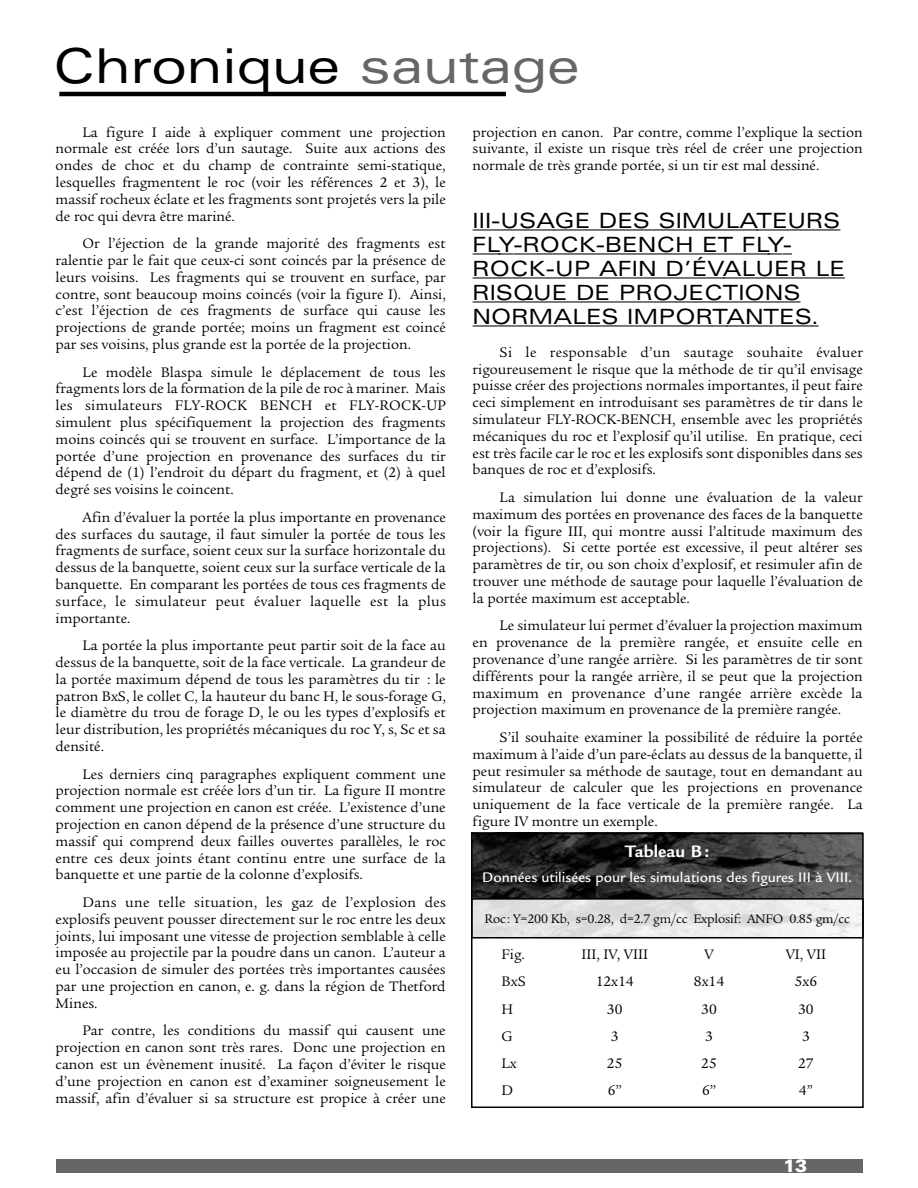
<style>
.page{position:relative;width:918px;height:1188px;background:#fff}
.page>*{position:absolute;margin:0;border:0;box-sizing:border-box;transform-origin:0 0}
.t1{font:expanded 48px "Univers";color:#000}
.t2{font:expanded 21px/24px "Univers";color:#000}
.t3{font:700 18px "Legacy Sans";color:#fff}
.t4{font:900 18px "Univers";color:#fff}
.t5{font:15px/16.8px "Legacy Serif";color:#000;text-align:justify}
.t6{font:500 15px "Legacy Sans";color:#fff}
.t7{font:13.5px "Legacy Serif";letter-spacing:-.015em;color:#000}
.s1{color:#666}
</style>
<div class="page">
<div style="left:56px;top:1159px;width:807px;height:13px;background:#666"></div>
<hr style="left:473px;top:229px;width:82px;height:1px;background:#000">
<hr style="left:554px;top:229px;width:204px;height:1px;background:#000">
<hr style="left:757px;top:229px;width:83px;height:1px;background:#000">
<svg style="left:473px;top:253px;width:40px;height:1px"></svg>
<hr style="left:514px;top:253px;width:256px;height:1px;background:#000">
<svg style="left:768px;top:253px;width:24px;height:1px"></svg>
<hr style="left:473px;top:277px;width:251px;height:1px;background:#000">
<hr style="left:723px;top:277px;width:122px;height:1px;background:#000">
<hr style="left:473px;top:301px;width:328px;height:1px;background:#000">
<hr style="left:473px;top:325px;width:240px;height:1px;background:#000">
<svg style="left:712px;top:325px;width:14px;height:1px"></svg>
<hr style="left:726px;top:325px;width:86px;height:1px;background:#000">
<hr style="left:59px;top:92px;width:447px;height:4px;background:#000">
<img style="left:474px;top:836px;width:387px;height:62px">
<div style="left:471px;top:898px;width:393px;height:41px;border:2px solid #000"></div>
<div style="left:471px;top:833px;width:393px;height:275px;border:2px solid #000"></div>
<h1 class="t1" style="left:53px;top:38px;width:528px">Chronique <span class="s1">sautage</span></h1>
<p class="t5" style="left:56px;top:124px;width:392px;text-indent:27px">La figure I aide à expliquer comment une projection normale est créée lors d’un sautage. Suite aux actions des ondes de choc et du champ de contrainte semi-statique, lesquelles fragmentent le roc (voir les références 2 et 3), le massif rocheux éclate et les fragments sont projetés vers la pile de roc qui devra être mariné.</p>
<p class="t5" style="left:56px;top:235px;width:392px;text-indent:27px">Or l’éjection de la grande majorité des fragments est ralentie par le fait que ceux-ci sont coincés par la présence de leurs voisins. Les fragments qui se trouvent en surface, par contre, sont beaucoup moins coincés (voir la figure I). Ainsi, c’est l’éjection de ces fragments de surface qui cause les projections de grande portée; moins un fragment est coincé par ses voisins, plus grande est la portée de la projection.</p>
<p class="t5" style="left:56px;top:364px;width:392px;text-indent:27px">Le modèle Blaspa simule le déplacement de tous les fragments lors de la formation de la pile de roc à mariner. Mais les simulateurs FLY-ROCK BENCH et FLY-ROCK-UP simulent plus spécifiquement la projection des fragments moins coincés qui se trouvent en surface. L’importance de la portée d’une projection en provenance des surfaces du tir dépend de (1) l’endroit du départ du fragment, et (2) à quel degré ses voisins le coincent.</p>
<p class="t5" style="left:56px;top:509px;width:392px;text-indent:27px">Afin d’évaluer la portée la plus importante en provenance des surfaces du sautage, il faut simuler la portée de tous les fragments de surface, soient ceux sur la surface horizontale du dessus de la banquette, soient ceux sur la surface verticale de la banquette. En comparant les portées de tous ces fragments de surface, le simulateur peut évaluer laquelle est la plus importante.</p>
<p class="t5" style="left:56px;top:637px;width:392px;text-indent:27px">La portée la plus importante peut partir soit de la face au dessus de la banquette, soit de la face verticale. La grandeur de la portée maximum dépend de tous les paramètres du tir : le patron BxS, le collet C, la hauteur du banc H, le sous-forage G, le diamètre du trou de forage D, le ou les types d’explosifs et leur distribution, les propriétés mécaniques du roc Y, s, Sc et sa densité.</p>
<p class="t5" style="left:56px;top:766px;width:392px;text-indent:27px">Les derniers cinq paragraphes expliquent comment une projection normale est créée lors d’un tir. La figure II montre comment une projection en canon est créée. L’existence d’une projection en canon dépend de la présence d’une structure du massif qui comprend deux failles ouvertes parallèles, le roc entre ces deux joints étant continu entre une surface de la banquette et une partie de la colonne d’explosifs.</p>
<p class="t5" style="left:56px;top:894px;width:392px;text-indent:27px">Dans une telle situation, les gaz de l’explosion des explosifs peuvent pousser directement sur le roc entre les deux joints, lui imposant une vitesse de projection semblable à celle imposée au projectile par la poudre dans un canon. L’auteur a eu l’occasion de simuler des portées très importantes causées par une projection en canon, e. g. dans la région de Thetford Mines.</p>
<p class="t5" style="left:56px;top:1022px;width:392px;text-indent:27px">Par contre, les conditions du massif qui causent une projection en canon sont très rares. Donc une projection en canon est un évènement inusité. La façon d’éviter le risque d’une projection en canon est d’examiner soigneusement le massif, afin d’évaluer si sa structure est propice à créer une</p>
<p class="t5" style="left:473px;top:124px;width:392px">projection en canon. Par contre, comme l’explique la section suivante, il existe un risque très réel de créer une projection normale de très grande portée, si un tir est mal dessiné.</p>
<h2 class="t2" style="left:473px;top:208px;width:374px">III-USAGE DES SIMULATEURS<br>FLY-ROCK-BENCH ET FLY-<br>ROCK-UP AFIN D’ÉVALUER LE<br>RISQUE DE PROJECTIONS<br>NORMALES IMPORTANTES.</h2>
<p class="t5" style="left:473px;top:344px;width:392px;text-indent:27px">Si le responsable d’un sautage souhaite évaluer rigoureusement le risque que la méthode de tir qu’il envisage puisse créer des projections normales importantes, il peut faire ceci simplement en introduisant ses paramètres de tir dans le simulateur FLY-ROCK-BENCH, ensemble avec les propriétés mécaniques du roc et l’explosif qu’il utilise. En pratique, ceci est très facile car le roc et les explosifs sont disponibles dans ses banques de roc et d’explosifs.</p>
<p class="t5" style="left:473px;top:489px;width:392px;text-indent:27px">La simulation lui donne une évaluation de la valeur maximum des portées en provenance des faces de la banquette (voir la figure III, qui montre aussi l’altitude maximum des projections). Si cette portée est excessive, il peut altérer ses paramètres de tir, ou son choix d’explosif, et resimuler afin de trouver une méthode de sautage pour laquelle l’évaluation de la portée maximum est acceptable.</p>
<p class="t5" style="left:473px;top:617px;width:392px;text-indent:27px">Le simulateur lui permet d’évaluer la projection maximum en provenance de la première rangée, et ensuite celle en provenance d’une rangée arrière. Si les paramètres de tir sont différents pour la rangée arrière, il se peut que la projection maximum en provenance d’une rangée arrière excède la projection maximum en provenance de la première rangée.</p>
<p class="t5" style="left:473px;top:729px;width:392px;text-indent:27px">S’il souhaite examiner la possibilité de réduire la portée maximum à l’aide d’un pare-éclats au dessus de la banquette, il peut resimuler sa méthode de sautage, tout en demandant au simulateur de calculer que les projections en provenance uniquement de la face verticale de la première rangée. La figure IV montre un exemple.</p>
<p class="t3" style="left:625px;top:841px;width:86px">Tableau B:</p>
<p class="t6" style="left:482px;top:869px;width:372px">Données utilisées pour les simulations des figures III à VIII.</p>
<p class="t7" style="left:485px;top:911px;width:367px">Roc: Y=200 Kb, s=0.28, d=2.7 gm/cc Explosif: ANFO 0.85 gm/cc</p>
<p class="t5" style="left:502px;top:946px;width:25px">Fig.</p>
<p class="t5" style="left:581px;top:946px;width:68px">III, IV, VIII</p>
<p class="t5" style="left:705px;top:946px;width:11px">V</p>
<p class="t5" style="left:786px;top:946px;width:42px">VI, VII</p>
<p class="t5" style="left:502px;top:973px;width:26px">BxS</p>
<p class="t5" style="left:596px;top:973px;width:40px">12x14</p>
<p class="t5" style="left:694px;top:973px;width:32px">8x14</p>
<p class="t5" style="left:795px;top:973px;width:24px">5x6</p>
<p class="t5" style="left:502px;top:1001px;width:13px">H</p>
<p class="t5" style="left:607px;top:1001px;width:17px">30</p>
<p class="t5" style="left:701px;top:1001px;width:17px">30</p>
<p class="t5" style="left:798px;top:1001px;width:17px">30</p>
<p class="t5" style="left:502px;top:1028px;width:13px">G</p>
<p class="t5" style="left:611px;top:1028px;width:9px">3</p>
<p class="t5" style="left:705px;top:1028px;width:9px">3</p>
<p class="t5" style="left:802px;top:1028px;width:9px">3</p>
<p class="t5" style="left:502px;top:1055px;width:17px">Lx</p>
<p class="t5" style="left:607px;top:1055px;width:17px">25</p>
<p class="t5" style="left:701px;top:1055px;width:17px">25</p>
<p class="t5" style="left:798px;top:1055px;width:17px">27</p>
<p class="t5" style="left:502px;top:1082px;width:13px">D</p>
<p class="t5" style="left:608px;top:1082px;width:15px">6’’</p>
<p class="t5" style="left:702px;top:1082px;width:15px">6’’</p>
<p class="t5" style="left:799px;top:1082px;width:15px">4’’</p>
<p class="t4" style="left:783px;top:1155px;width:26px">13</p>
</div>
